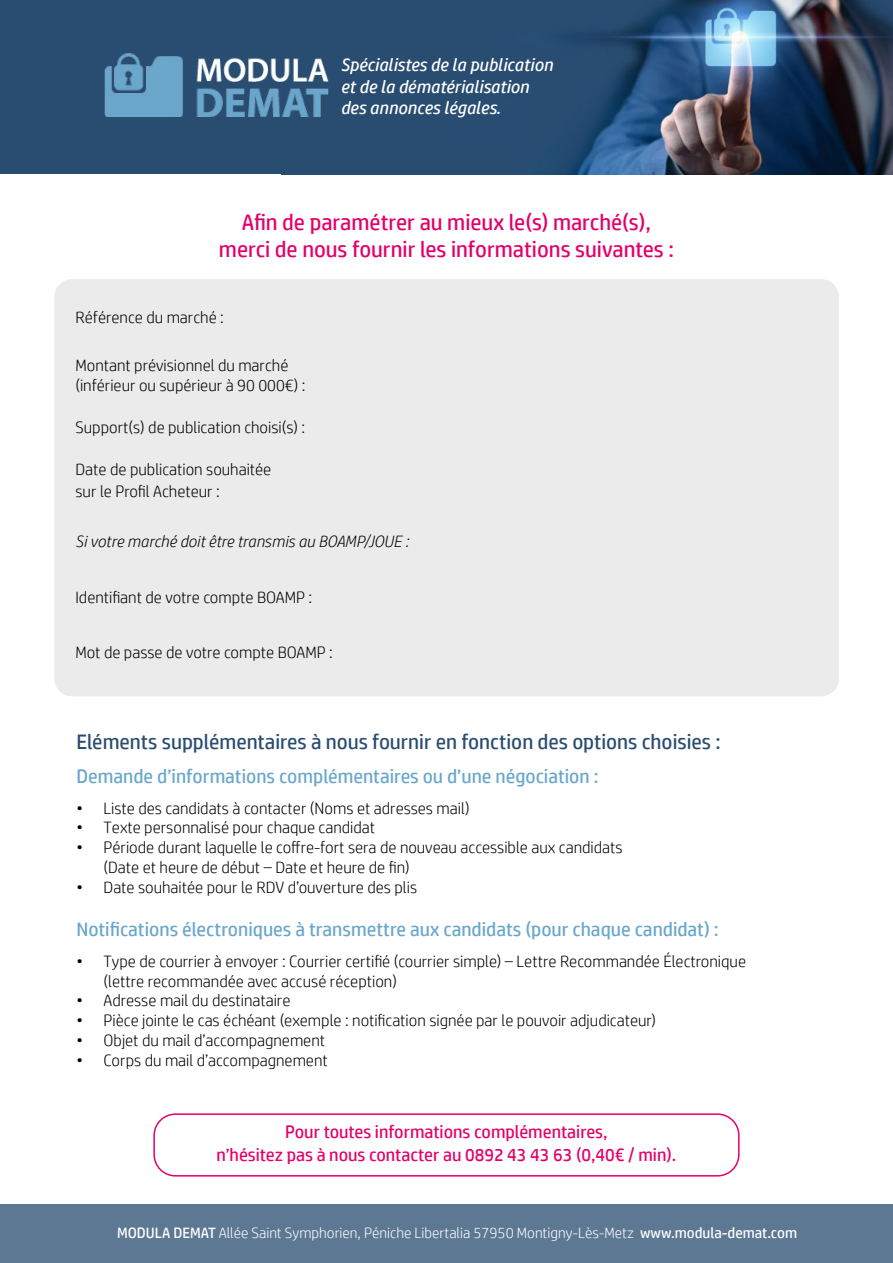
<style>
.page{position:relative;width:893px;height:1263px;background:#fff}
.page>*{position:absolute;margin:0;border:0;box-sizing:border-box;transform-origin:0 0}
.t1{font:22.5px/27px "HP Simplified";color:#e40069;text-align:center}
.t2{font:21px "HP Simplified";color:#294d71}
.t3{font:19.5px "HP Simplified";color:#6aa7cb}
.t4{font:18px/22.5px "HP Simplified";color:#e40069;text-align:center}
.t5{font:italic 18px/21.6px "HP Simplified";color:#fff}
.t6{font:300 16.5px/19.8px "HP Simplified";color:#000}
.t7{font:italic 300 16.5px "HP Simplified";color:#000}
.t8{font:300 15px "HP Simplified";color:#fff}
.s1{font-weight:400}
</style>
<div class="page">
<div style="left:153px;top:1113px;width:587px;height:63px;border:2px solid #e40069;border-radius:21px"></div>
<div style="left:54px;top:279px;width:785px;height:417px;background:#ebebeb;border-radius:18px"></div>
<div style="left:0;top:1204px;width:893px;height:59px;background:#5d7893"></div>
<div style="left:0;top:0;width:893px;height:174px;background:#294d71"></div>
<img style="left:560px;top:0;width:333px;height:174px">
<img style="left:104px;top:53px;width:225px;height:64px">
<p class="t5" style="left:341px;top:54px;width:214px">Spécialistes de la publication et de la dématérialisation des annonces légales.</p>
<h1 class="t1" style="left:219px;top:208px;width:457px">Afin de paramétrer au mieux le(s) marché(s), merci de nous fournir les informations suivantes :</h1>
<p class="t6" style="left:75px;top:307px;width:150px">Référence du marché :</p>
<p class="t6" style="left:75px;top:355px;width:231px">Montant prévisionnel du marché (inférieur ou supérieur à 90 000€) :</p>
<p class="t6" style="left:75px;top:417px;width:231px">Support(s) de publication choisi(s) :</p>
<p class="t6" style="left:75px;top:459px;width:197px;line-height:21.6px">Date de publication souhaitée sur le Profil Acheteur :</p>
<p class="t7" style="left:75px;top:532px;width:334px">Si votre marché doit être transmis au BOAMP/JOUE :</p>
<p class="t6" style="left:75px;top:587px;width:238px">Identifiant de votre compte BOAMP :</p>
<p class="t6" style="left:75px;top:642px;width:259px">Mot de passe de votre compte BOAMP :</p>
<p class="t2" style="left:77px;top:729px;width:645px">Eléments supplémentaires à nous fournir en fonction des options choisies :</p>
<p class="t3" style="left:77px;top:765px;width:524px">Demande d’informations complémentaires ou d’une négociation :</p>
<p class="t6" style="left:77px;top:798px;width:395px">• Liste des candidats à contacter (Noms et adresses mail)</p>
<p class="t6" style="left:77px;top:818px;width:300px">• Texte personnalisé pour chaque candidat</p>
<p class="t6" style="left:104px;top:837px;width:521px;text-indent:-27px">• Période durant laquelle le coffre-fort sera de nouveau accessible aux candidats (Date et heure de début – Date et heure de fin)</p>
<p class="t6" style="left:77px;top:877px;width:342px">• Date souhaitée pour le RDV d’ouverture des plis</p>
<p class="t3" style="left:77px;top:918px;width:644px">Notifications électroniques à transmettre aux candidats (pour chaque candidat) :</p>
<p class="t6" style="left:104px;top:951px;width:644px;text-indent:-27px">• Type de courrier à envoyer : Courrier certifié (courrier simple) – Lettre Recommandée Électronique (lettre recommandée avec accusé réception)</p>
<p class="t6" style="left:77px;top:990px;width:215px">• Adresse mail du destinataire</p>
<p class="t6" style="left:77px;top:1010px;width:581px">• Pièce jointe le cas échéant (exemple : notification signée par le pouvoir adjudicateur)</p>
<p class="t6" style="left:77px;top:1030px;width:250px">• Objet du mail d’accompagnement</p>
<p class="t6" style="left:77px;top:1050px;width:253px">• Corps du mail d’accompagnement</p>
<p class="t4" style="left:217px;top:1120px;width:461px">Pour toutes informations complémentaires,<br>n’hésitez pas à nous contacter au 0892 43 43 63 (0,40€ / min).</p>
<p class="t8" style="left:117px;top:1224px;width:681px"><span class="s1">MODULA DEMAT</span> Allée Saint Symphorien, Péniche Libertalia 57950 Montigny-Lès-Metz <span class="s1">www.modula-demat.com</span></p>
</div>
